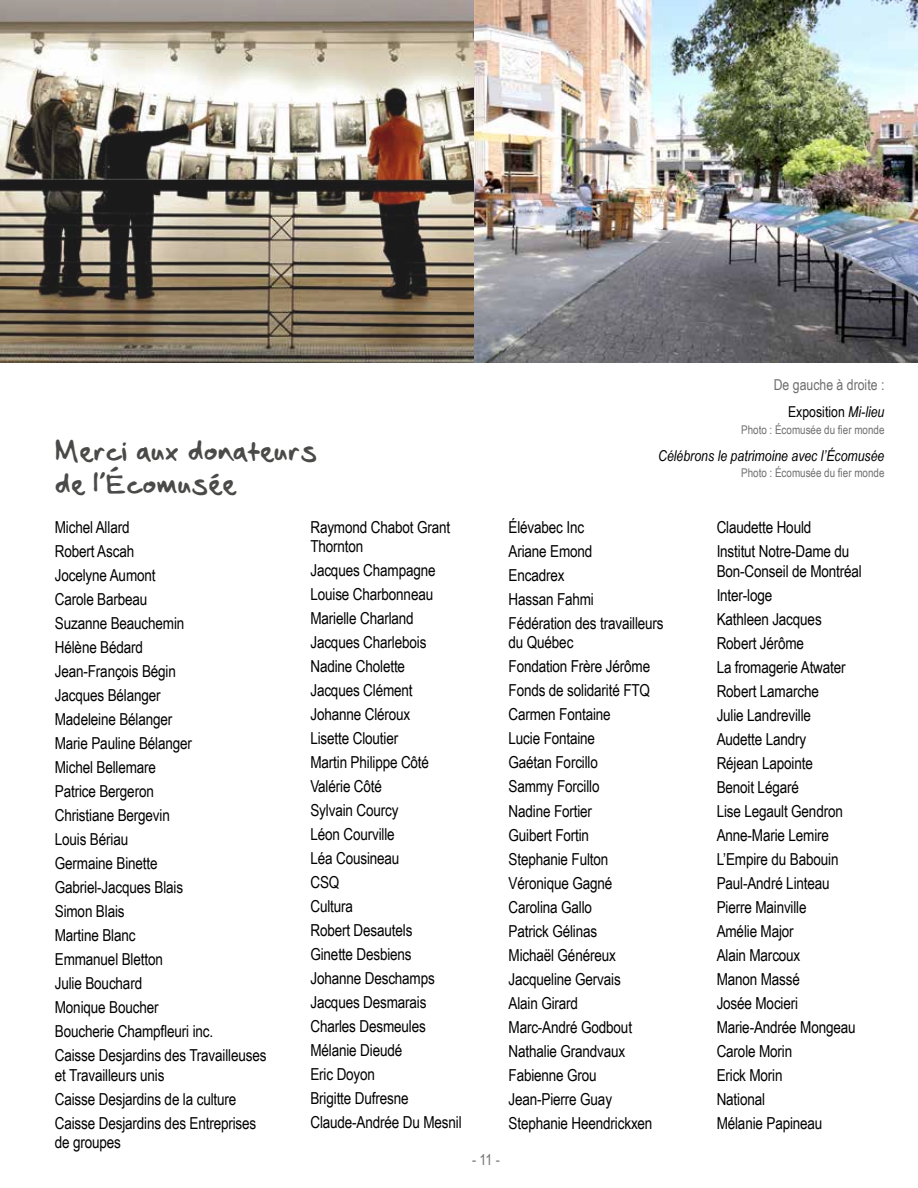
<style>
.page{position:relative;width:918px;height:1188px;background:#fff}
.page>*{position:absolute;margin:0;border:0;box-sizing:border-box;transform-origin:0 0}
.t1{font:27px/32.4px "Seans Other Hand";color:#4a4a49}
.t2{font:16.5px/24px "Arial Narrow";letter-spacing:-.01em;color:#000}
.t3{font:15px/27px "Arial Narrow";color:#706f6f;text-align:right}
.t4{font:italic 15px "Arial Narrow";color:#000}
.t5{font:12px "Arial Narrow";color:#706f6f}
.s1{color:#000}
.s2{font-style:italic;color:#000}
</style>
<div class="page">
<img style="left:0;top:0;width:475px;height:363px">
<img style="left:475px;top:0;width:443px;height:363px">
<h1 class="t1" style="left:55px;top:434px;width:264px">Merci aux donateurs de l’Écomusée</h1>
<p class="t2" style="left:55px;top:515px;width:213px">Michel Allard<br>Robert Ascah<br>Jocelyne Aumont<br>Carole Barbeau<br>Suzanne Beauchemin<br>Hélène Bédard<br>Jean-François Bégin<br>Jacques Bélanger<br>Madeleine Bélanger<br>Marie Pauline Bélanger<br>Michel Bellemare<br>Patrice Bergeron<br>Christiane Bergevin<br>Louis Bériau<br>Germaine Binette<br>Gabriel-Jacques Blais<br>Simon Blais<br>Martine Blanc<br>Emmanuel Bletton<br>Julie Bouchard<br>Monique Boucher<br>Boucherie Champfleuri inc.<br>Caisse Desjardins des Travailleuses</p>
<p class="t2" style="left:55px;top:1063px;width:203px">et Travailleurs unis<br>Caisse Desjardins de la culture<br>Caisse Desjardins des Entreprises</p>
<p class="t2" style="left:55px;top:1130px;width:68px">de groupes</p>
<p class="t2" style="left:310px;top:517px;width:141px;line-height:19.5px">Raymond Chabot Grant<br>Thornton</p>
<p class="t2" style="left:310px;top:558px;width:153px">Jacques Champagne<br>Louise Charbonneau<br>Marielle Charland<br>Jacques Charlebois<br>Nadine Cholette<br>Jacques Clément<br>Johanne Cléroux<br>Lisette Cloutier<br>Martin Philippe Côté<br>Valérie Côté<br>Sylvain Courcy<br>Léon Courville<br>Léa Cousineau<br>CSQ<br>Cultura<br>Robert Desautels<br>Ginette Desbiens<br>Johanne Deschamps<br>Jacques Desmarais<br>Charles Desmeules<br>Mélanie Dieudé<br>Eric Doyon<br>Brigitte Dufresne<br>Claude-Andrée Du Mesnil</p>
<p class="t3" style="left:774px;top:372px;width:112px">De gauche à droite :<br><span class="s1">Exposition</span> <span class="s2">Mi-lieu</span></p>
<p class="t5" style="left:741px;top:423px;width:145px">Photo : Écomusée du fier monde</p>
<p class="t4" style="left:658px;top:447px;width:228px">Célébrons le patrimoine avec l’Écomusée</p>
<p class="t5" style="left:741px;top:466px;width:145px">Photo : Écomusée du fier monde</p>
<p class="t2" style="left:509px;top:515px;width:157px">Élévabec Inc<br>Ariane Emond<br>Encadrex<br>Hassan Fahmi<br>Fédération des travailleurs</p>
<p class="t2" style="left:509px;top:631px;width:145px">du Québec<br>Fondation Frère Jérôme<br>Fonds de solidarité FTQ<br>Carmen Fontaine<br>Lucie Fontaine<br>Gaétan Forcillo<br>Sammy Forcillo<br>Nadine Fortier<br>Guibert Fortin<br>Stephanie Fulton<br>Véronique Gagné<br>Carolina Gallo<br>Patrick Gélinas<br>Michaël Généreux<br>Jacqueline Gervais<br>Alain Girard<br>Marc-André Godbout<br>Nathalie Grandvaux<br>Fabienne Grou<br>Jean-Pierre Guay<br>Stephanie Heendrickxen</p>
<p class="t3" style="left:472px;top:1147px;width:29px">- 11 -</p>
<p class="t2" style="left:717px;top:515px;width:134px">Claudette Hould<br>Institut Notre-Dame du</p>
<p class="t2" style="left:717px;top:559px;width:147px">Bon-Conseil de Montréal<br>Inter-loge<br>Kathleen Jacques<br>Robert Jérôme<br>La fromagerie Atwater<br>Robert Lamarche<br>Julie Landreville<br>Audette Landry<br>Réjean Lapointe<br>Benoit Légaré<br>Lise Legault Gendron<br>Anne-Marie Lemire<br>L’Empire du Babouin<br>Paul-André Linteau<br>Pierre Mainville<br>Amélie Major<br>Alain Marcoux<br>Manon Massé<br>Josée Mocieri<br>Marie-Andrée Mongeau<br>Carole Morin<br>Erick Morin<br>National<br>Mélanie Papineau</p>
</div>
